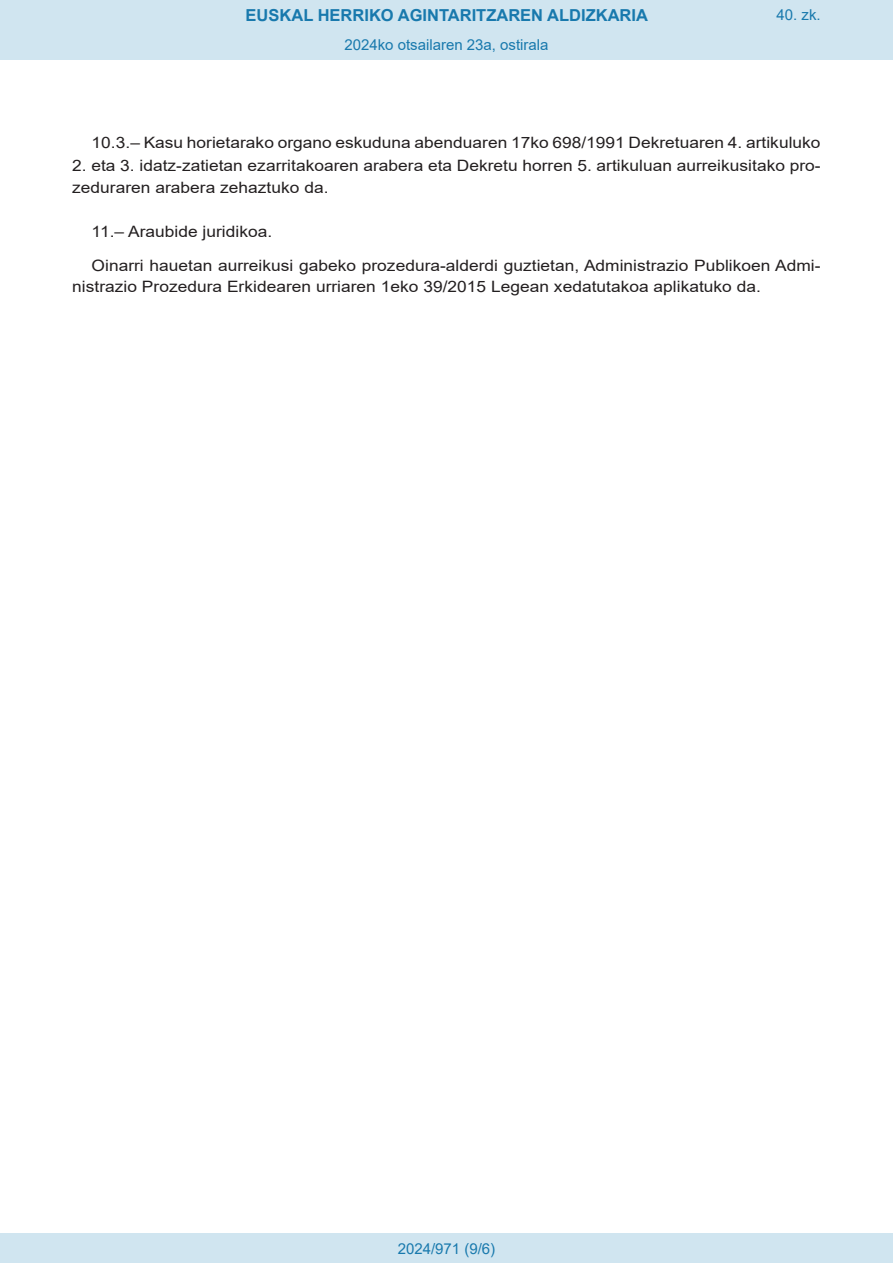
<style>
.page{position:relative;width:893px;height:1263px;background:#fff}
.page>*{position:absolute;margin:0;border:0;box-sizing:border-box;transform-origin:0 0}
.t1{font:700 16.5px "Arial";color:#1879ad}
.BOPVDetalle{font:15.6px/22.5px "Arial";color:#231f20;scale:1.11 1}
.Paginacion_Centro{font:15px "Arial";color:#1879ad}
</style>
<div class="page">
<div style="left:0;top:0;width:893px;height:60px;background:#d0e5f0"></div>
<div style="left:0;top:1233px;width:893px;height:30px;background:#d0e5f0"></div>
<p class="t1" style="left:246px;top:3px;width:404px">EUSKAL HERRIKO AGINTARITZAREN ALDIZKARIA</p>
<p class="Paginacion_Centro" style="left:344px;top:35px;width:206px">2024ko otsailaren 23a, ostirala</p>
<p class="Paginacion_Centro" style="left:776px;top:5px;width:46px">40. zk.</p>
<p class="BOPVDetalle" style="left:92px;top:131px;width:658px">10.3.– Kasu horietarako organo eskuduna abenduaren 17ko 698/1991 Dekretuaren 4. artikuluko</p>
<p class="BOPVDetalle" style="left:72px;top:154px;width:676px">2. eta 3. idatz-zatietan ezarritakoaren arabera eta Dekretu horren 5. artikuluan aurreikusitako pro&shy;zeduraren arabera zehaztuko da.</p>
<p class="BOPVDetalle" style="left:92px;top:220px;width:164px">11.– Araubide juridikoa.</p>
<p class="BOPVDetalle" style="left:72px;top:255px;width:676px;line-height:21px;text-indent:19px">Oinarri hauetan aurreikusi gabeko prozedura-alderdi guztietan, Administrazio Publikoen Admi&shy;nistrazio Prozedura Erkidearen urriaren 1eko 39/2015 Legean xedatutakoa aplikatuko da.</p>
<p class="Paginacion_Centro" style="left:398px;top:1238px;width:99px">2024/971 (9/6)</p>
</div>
